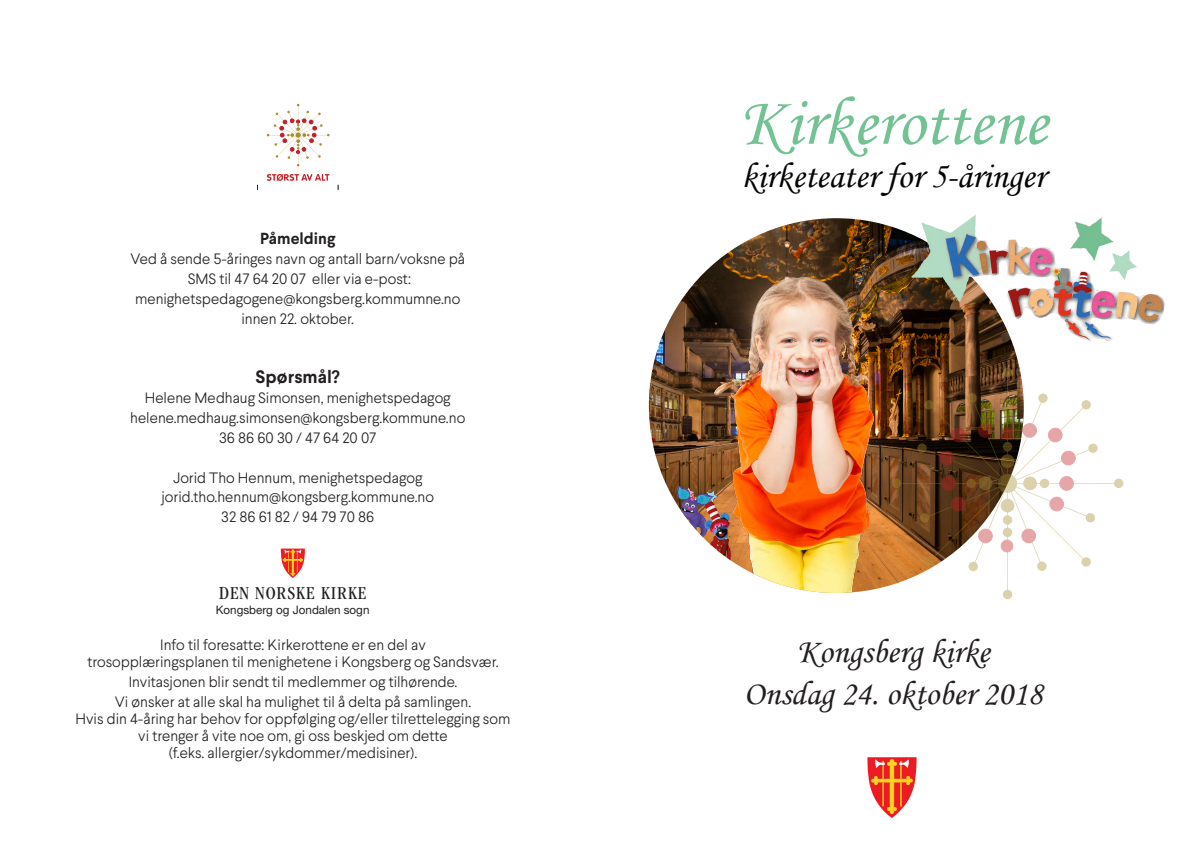
<style>
.page{position:relative;width:1191px;height:842px;background:#fff}
.page>*{position:absolute;margin:0;border:0;box-sizing:border-box;transform-origin:0 0}
.t1{font:69px "Monotype Corsiva";color:#73c293}
.t2{font:36px "Monotype Corsiva";color:#040503}
.t3{font:34px/41.8px "Monotype Corsiva";color:#231f20;text-align:center}
.t4{font:condensed 18.9px "ITC Garamond Std";letter-spacing:.05em;color:#231f20}
.t5{font:700 18px "Larsseit";color:#231f20}
.t6{font:700 16px "Larsseit";color:#231f20}
.t7{font:300 15px/17px "Larsseit";color:#231f20;text-align:center}
.t8{font:11.7px "Helvetica Neue";color:#231f20}
.t9{font:9.9px "Helvetica Neue LT Std";letter-spacing:.02em;color:#231f20}
</style>
<div class="page">
<svg style="left:281px;top:549px;width:24px;height:29px"></svg>
<svg style="left:267px;top:104px;width:63px;height:63px"></svg>
<svg style="left:267px;top:174px;width:62px;height:7px"></svg>
<img style="left:867px;top:758px;width:49px;height:59px">
<svg style="left:984px;top:367px;width:140px;height:233px"></svg>
<svg style="left:984px;top:423px;width:91px;height:129px"></svg>
<img style="left:921px;top:215px;width:244px;height:139px">
<img style="left:649px;top:227px;width:335px;height:366px">
<img style="left:665px;top:481px;width:70px;height:83px">
<p class="t6" style="left:260px;top:229px;width:77px">Påmelding</p>
<p class="t7" style="left:130px;top:250px;width:336px">Ved å sende 5-åringes navn og antall barn/voksne på</p>
<p class="t7" style="left:188px;top:270px;width:225px">SMS til 47 64 20 07 eller via e-post:</p>
<p class="t7" style="left:135px;top:290px;width:327px">menighetspedagogene@kongsberg.kommumne.no</p>
<p class="t7" style="left:241px;top:310px;width:114px">innen 22. oktober.</p>
<p class="t5" style="left:256px;top:365px;width:86px">Spørsmål?</p>
<p class="t7" style="left:145px;top:389px;width:307px">Helene Medhaug Simonsen, menighetspedagog</p>
<p class="t7" style="left:130px;top:409px;width:336px">helene.medhaug.simonsen@kongsberg.kommune.no</p>
<p class="t7" style="left:219px;top:429px;width:159px">36 86 60 30 / 47 64 20 07</p>
<p class="t7" style="left:173px;top:469px;width:251px">Jorid Tho Hennum, menighetspedagog</p>
<p class="t7" style="left:161px;top:488px;width:274px">jorid.tho.hennum@kongsberg.kommune.no</p>
<p class="t7" style="left:221px;top:508px;width:155px">32 86 61 82 / 94 79 70 86</p>
<p class="t4" style="left:219px;top:583px;width:149px">DEN NORSKE KIRKE</p>
<p class="t9" style="left:212px;top:604px;width:164px">Det aktuelle menighetsråd/fellesråd</p>
<p class="t8" style="left:216px;top:603px;width:155px">Kongsberg og Jondalen sogn</p>
<p class="t7" style="left:87px;top:636px;width:413px">Info til foresatte: Kirkerottene er en del av<br>trosopplæringsplanen til menighetene i Kongsberg og Sandsvær.</p>
<p class="t7" style="left:129px;top:673px;width:330px">Invitasjonen blir sendt til medlemmer og tilhørende.</p>
<p class="t7" style="left:76px;top:693px;width:436px">Vi ønsker at alle skal ha mulighet til å delta på samlingen.<br>Hvis din 4-åring har behov for oppfølging og/eller tilrettelegging som vi trenger å vite noe om, gi oss beskjed om dette<br>(f.eks. allergier/sykdommer/medisiner).</p>
<p class="t1" style="left:739px;top:81px;width:309px">Kirkerottene</p>
<p class="t2" style="left:741px;top:154px;width:305px">kirketeater for 5-åringer</p>
<p class="t3" style="left:744px;top:631px;width:300px">Kongsberg kirke<br>Onsdag 24. oktober 2018</p>
</div>
